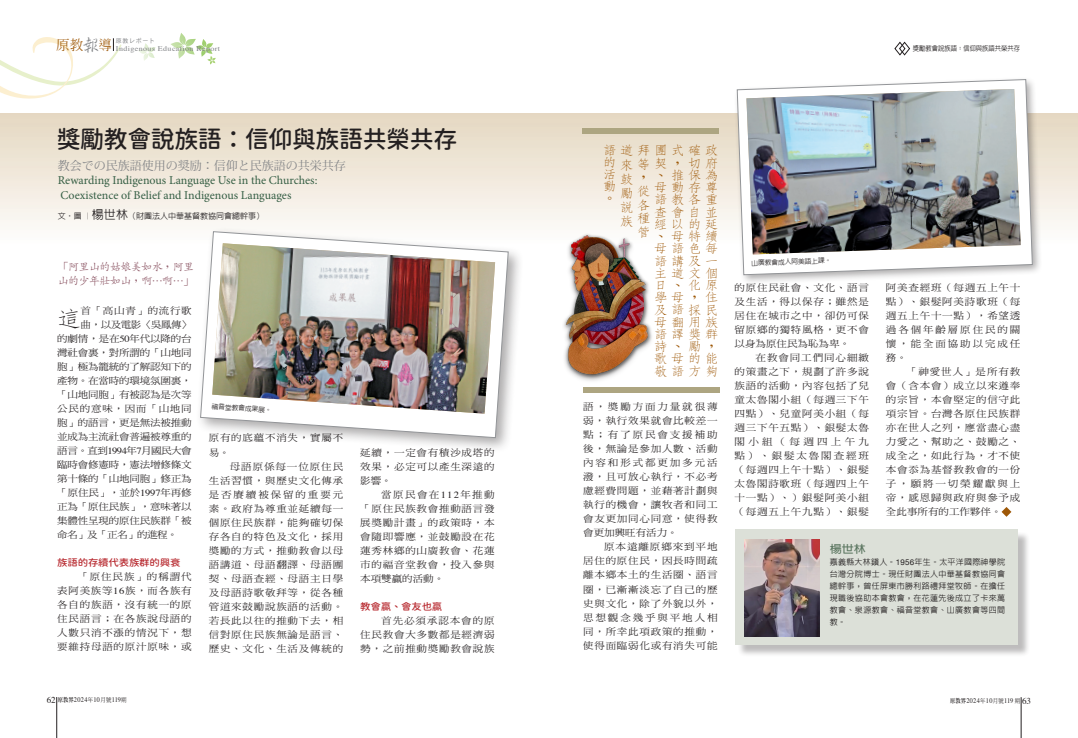
<style>
.page{position:relative;width:1078px;height:738px;background:#fff}
.page>*{position:absolute;margin:0;border:0;box-sizing:border-box;transform-origin:0 0}
.正常{font:24px "Gen Sen Rounded TW M";letter-spacing:-.02em;color:#231f20}
.內文段首大字2{font:300 22px "AR Fang Song B5";color:#231f20;scale:1.11 1}
.內文-細黑{font:300 12.6px/12.2px "AR Fang Song B5 HK";color:#9e5807;scale:1.11 1}
.正常-2{font:12px "Minion Pro";letter-spacing:-.005em;color:#365f45}
.正常-3{font:12px "Koz Min Pro";color:#808285}
.正常-4{font:300 11px/14px "AR Kai B5";letter-spacing:-.05em;color:#8a5261}
.內文_小標3{font:700 10.8px "AR Hei B5";color:#5a755f;scale:1.11 1}
.內文{font:9.4px/14px "DF Ming Std W5";letter-spacing:.07em;color:#231f20;text-align:justify;scale:1.11 1}
.內文段首大字2-2{font:9.4px "DF Ming Std W5";letter-spacing:-.015em;color:#231f20;scale:1.11 1}
.內文_小標3-2{font:9.4px "Gen Sen Rounded TW M";letter-spacing:-.025em;color:#b7282e;scale:1.11 1}
.內文段首大字2-3{font:9.4px "DF Ming Std W5";letter-spacing:-.045em;color:#231f20;scale:1.11 1}
.內文段首大字2-4{font:9.4px "DF Ming Std W5";letter-spacing:.07em;color:#231f20;scale:1.11 1}
.語系-內文{font:500 8px/12px "AR Hei B5";letter-spacing:.045em;color:#231f20;text-align:justify}
.正常-5{font:500 8px "AR Hei B5";color:#231f20}
.t1{font:7.2px "Times";letter-spacing:.05em;color:#808285;scale:1.11 1}
.t2{font:7px "Times";letter-spacing:.05em;color:#231f20;scale:.9 1}
.正常-6{font:500 7px "AR Hei B5";color:#231f20;scale:.9 1}
.正常-7{font:500 6.7px "AR Hei B5";color:#231f20}
.t3{font:6px "Heisei Kaku Go Std W3";letter-spacing:.1em;color:#808285}
.s1{font-family:"AR Xing Shu B5";font-weight:500;font-size:18.5px}
.s2{font-size:12px}
.s3{font-family:"Times"}
.s4{font-family:"Helvetica Neue";font-weight:400}
.s5{font-size:9px}
.s6{font-family:"AR Ming B5";font-weight:800;font-size:6px}
.s7{font-family:"DF Ming Std W5";font-size:6px}
</style>
<div class="page">
<svg style="left:170px;top:33px;width:46px;height:32px"></svg>
<svg style="left:139px;top:43px;width:16px;height:18px"></svg>
<hr style="left:57px;top:696px;width:1px;height:41px;background:#231f20">
<hr style="left:1020px;top:696px;width:1px;height:41px;background:#231f20">
<svg style="left:0;top:37px;width:122px;height:62px"></svg>
<div style="left:0;top:113px;width:1077px;height:170px;background:linear-gradient(to bottom,#e6d9c3,#fff)"></div>
<svg style="left:894px;top:41px;width:16px;height:15px"></svg>
<svg style="left:1001px;top:507px;width:10px;height:9px"></svg>
<div style="left:737px;top:530px;width:293px;height:126px;background:#231f20;opacity:.3"></div>
<div style="left:735px;top:529px;width:282px;height:115px;background:#dce0d8"></div>
<img style="left:744px;top:539px;width:75px;height:96px">
<div style="left:196px;top:227px;width:328px;height:226px;background:#231f20;opacity:.38"></div>
<svg style="left:200px;top:231px;width:308px;height:206px"></svg>
<img style="left:212px;top:243px;width:283px;height:170px">
<div style="left:733px;top:76px;width:309px;height:209px;background:#231f20;opacity:.38"></div>
<svg style="left:737px;top:79px;width:295px;height:196px"></svg>
<img style="left:746px;top:89px;width:274px;height:165px">
<div style="left:582px;top:128px;width:136px;height:6px;background:#ada581"></div>
<div style="left:582px;top:386px;width:137px;height:6px;background:#ada581"></div>
<img style="left:562px;top:228px;width:92px;height:153px">
<p class="t1" style="left:56px;top:42px;width:149px"><sup>原教</sup><span class="s1">報</span><sup>導</sup> Indigenous Education Report</p>
<p class="t3" style="left:116px;top:37px;width:40px">原教レポート</p>
<p class="正常" style="left:57px;top:125px;width:402px">獎勵教會說族語：信仰與族語共榮共存</p>
<p class="正常-3" style="left:58px;top:157px;width:290px">教会での民族語使用の奨励：信仰と民族語の共栄共存</p>
<p class="正常-2" style="left:58px;top:172px;width:261px">Rewarding Indigenous Language Use in the Churches:</p>
<p class="正常-2" style="left:60px;top:186px;width:232px">Coexistence of Belief and Indigenous Languages</p>
<p class="正常-5" style="left:58px;top:211px;width:208px">文‧圖 ︱<span class="s2">楊世林</span>（財團法人中華基督教協同會總幹事）</p>
<p class="正常-4" style="left:58px;top:260px;width:138px">「阿里山的姑娘美如水，阿里山的少年壯如山，啊⋯啊⋯」</p>
<p class="內文段首大字2" style="left:57px;top:307px;width:24px">這</p>
<p class="內文段首大字2-2" style="left:81px;top:305px;width:102px">首「高山青」的流行歌</p>
<p class="內文段首大字2-2" style="left:81px;top:319px;width:102px">曲，以及電影〈吳鳳傳〉</p>
<p class="內文段首大字2-2" style="left:57px;top:333px;width:123px">的劇情，是在<span class="s3">50</span>年代以降的台</p>
<p class="內文段首大字2-2" style="left:57px;top:347px;width:123px">灣社會裏，對所謂的「山地同</p>
<p class="內文段首大字2-2" style="left:57px;top:361px;width:123px">胞」極為籠統的了解認知下的</p>
<p class="內文段首大字2-2" style="left:57px;top:375px;width:123px">產物。在當時的環境氛圍裏，</p>
<p class="內文段首大字2-2" style="left:57px;top:389px;width:123px">「山地同胞」有被認為是次等</p>
<p class="內文段首大字2-4" style="left:57px;top:403px;width:123px">公民的意味，因而「山地同</p>
<p class="內文段首大字2-2" style="left:57px;top:417px;width:123px">胞」的語言，更是無法被推動</p>
<p class="內文段首大字2-2" style="left:57px;top:431px;width:123px">並成為主流社會普遍被尊重的</p>
<p class="內文段首大字2-3" style="left:57px;top:445px;width:123px">語言。直到<span class="s3">1994</span>年<span class="s3">7</span>月國民大會</p>
<p class="內文段首大字2-2" style="left:57px;top:459px;width:123px">臨時會修憲時，憲法增修條文</p>
<p class="內文段首大字2-2" style="left:57px;top:473px;width:123px">第十條的「山地同胞」修正為</p>
<p class="內文段首大字2-2" style="left:57px;top:487px;width:122px">「原住民」，並於<span class="s3">1997</span>年再修</p>
<p class="內文段首大字2-2" style="left:57px;top:501px;width:123px">正為「原住民族」，意味著以</p>
<p class="內文段首大字2-2" style="left:57px;top:515px;width:123px">集體性呈現的原住民族群「被</p>
<p class="內文段首大字2-2" style="left:57px;top:529px;width:110px">命名」及「正名」的進程。</p>
<p class="內文_小標3-2" style="left:57px;top:557px;width:112px">族語的存續代表族群的興衰</p>
<p class="內文" style="left:57px;top:569px;width:123px;text-indent:21px">「原住民族」的稱謂代表阿美族等<span class="s3">16</span>族，而各族有各自的族語，沒有統一的原住民語言；在各族說母語的人數只消不漲的情況下，想要維持母語的原汁原味，或</p>
<p class="正常-7" style="left:212px;top:402px;width:62px;rotate:4deg">福音堂教會成果展。</p>
<p class="內文" style="left:209px;top:430px;width:123px">原有的底蘊不消失，實屬不易。</p>
<p class="內文" style="left:209px;top:458px;width:123px;text-indent:21px">母語原係每一位原住民生活習慣，與歷史文化傳承是否賡續被保留的重要元素。政府為尊重並延續每一個原住民族群，能夠確切保存各自的特色及文化，採用獎勵的方式，推動教會以母語講道、母語翻譯、母語團契、母語查經、母語主日學及母語詩歌敬拜等，從各種管道來鼓勵說族語的活動。若長此以往的推動下去，相信對原住民族無論是語言、歷史、文化、生活及傳統的</p>
<p class="內文" style="left:360px;top:445px;width:123px">延續，一定會有積沙成塔的效果，必定可以產生深遠的影響。</p>
<p class="內文" style="left:360px;top:487px;width:123px;text-indent:21px">當原民會在<span class="s3">112</span>年推動「原住民族教會推動語言發展獎勵計畫」的政策時，本會隨即響應，並鼓勵設在花蓮秀林鄉的山廣教會、花蓮市的福音堂教會，投入參與本項雙贏的活動。</p>
<p class="內文_小標3-2" style="left:360px;top:601px;width:76px">教會贏、會友也贏</p>
<p class="內文" style="left:360px;top:613px;width:123px;text-indent:21px">首先必須承認本會的原住民教會大多數都是經濟弱勢，之前推動獎勵教會說族</p>
<p class="正常-6" style="left:912px;top:45px;width:120px">獎勵教會說族語：信仰與族語共榮共存</p>
<p class="內文-細黑" style="left:602px;top:144px;width:105px;line-height:11.9px">語道拜團式確政的<br>活<br>動<br>。</p>
<p class="內文-細黑" style="left:687px;top:157px;width:28px">切府</p>
<p class="內文-細黑" style="left:653px;top:157px;width:59px">契，<br>、<br>母動存尊語教各重查會自<br>經以的延、<br>母語色每語講及一主道文個日<br>學母，<br>及語採民母翻用<br>語譯獎群詩、<br>歌母的能敬語方夠</p>
<p class="內文-細黑" style="left:619px;top:157px;width:28px;line-height:14.3px">來等鼓<br>勵<br>說<br>族</p>
<p class="內文-細黑" style="left:670px;top:169px;width:43px">推保為</p>
<p class="內文-細黑" style="left:636px;top:171px;width:13px;line-height:13.5px">，從各種管</p>
<p class="內文-細黑" style="left:704px;top:205px;width:13px">並</p>
<p class="內文-細黑" style="left:670px;top:230px;width:43px">母特續</p>
<p class="內文-細黑" style="left:687px;top:279px;width:27px">化原</p>
<p class="內文-細黑" style="left:670px;top:279px;width:9px">、</p>
<p class="內文-細黑" style="left:704px;top:285px;width:13px;line-height:24.5px">住族</p>
<p class="內文-細黑" style="left:687px;top:340px;width:24px">勵，</p>
<p class="內文" style="left:583px;top:399px;width:123px">語，獎勵方面力量就很薄弱，執行效果就會比較差一點；有了原民會支援補助後，無論是參加人數、活動內容和形式都更加多元活潑，且可放心執行，不必考慮經費問題，並藉著計劃與執行的機會，讓牧者和同工會友更加同心同意，使得教會更加興旺有活力。</p>
<p class="內文" style="left:583px;top:539px;width:123px;text-indent:21px">原本遠離原鄉來到平地居住的原住民，因長時間疏離本鄉本土的生活圈、語言圈，已漸漸淡忘了自己的歷史與文化，除了外貌以外，思想觀念幾乎與平地人相同，所幸此項政策的推動，使得面臨弱化或有消失可能</p>
<p class="正常-7" style="left:751px;top:259px;width:82px;rotate:-2deg">山廣教會成人阿美語上課。</p>
<p class="內文" style="left:734px;top:280px;width:123px">的原住民社會、文化、語言及生活，得以保存；雖然是居住在城市之中，卻仍可保留原鄉的獨特風格，更不會以身為原住民為恥為卑。</p>
<p class="內文" style="left:734px;top:350px;width:123px;text-indent:21px">在教會同工們同心細緻的策畫之下，規劃了許多說族語的活動，內容包括了兒童太魯閣小組（每週三下午四點）、兒童阿美小組（每週三下午五點）、銀髮太魯閣小組（每週四上午九點）、銀髮太魯閣查經班（每週四上午十點）、銀髮太魯閣詩歌班（每週四上午十一點）、）銀髮阿美小組（每週五上午九點）、銀髮</p>
<p class="內文" style="left:885px;top:280px;width:123px">阿美查經班（每週五上午十點）、銀髮阿美詩歌班（每週五上午十一點），希望透過各個年齡層原住民的關懷，能全面協助以完成任務。</p>
<p class="內文" style="left:885px;top:364px;width:123px;text-indent:21px">「神愛世人」是所有教會（含本會）成立以來遵奉的宗旨，本會堅定的信守此項宗旨。台灣各原住民族群亦在世人之列，應當盡心盡力愛之、幫助之、鼓勵之、成全之，如此行為，才不使本會忝為基督教教會的一份子，願將一切榮耀獻與上帝，感恩歸與政府與參予成全此事所有的工作夥伴。</p>
<p class="內文_小標3" style="left:829px;top:542px;width:34px">楊世林</p>
<p class="語系-內文" style="left:829px;top:555px;width:177px">嘉義縣大林鎮人。<span class="s4">1956</span>年生。太平洋國際神學院台灣分院博士。現任財團法人中華基督教協同會總幹事，曾任屏東市勝利路禮拜堂牧師。在擔任現職後協助本會教會，在花蓮先後成立了卡來萬教會、泉源教會、福音堂教會、山廣教會等四間教。</p>
<p class="t2" style="left:47px;top:693px;width:90px"><span class="s5">62</span> <span class="s6">原教界</span>2024<span class="s7">年</span>10<span class="s7">月號</span>119<span class="s7">期</span></p>
<p class="t2" style="left:949px;top:693px;width:91px"><span class="s6">原教界</span>2024<span class="s7">年</span>10<span class="s7">月號</span>119 <span class="s7">期</span> <span class="s5">63</span></p>
</div>
